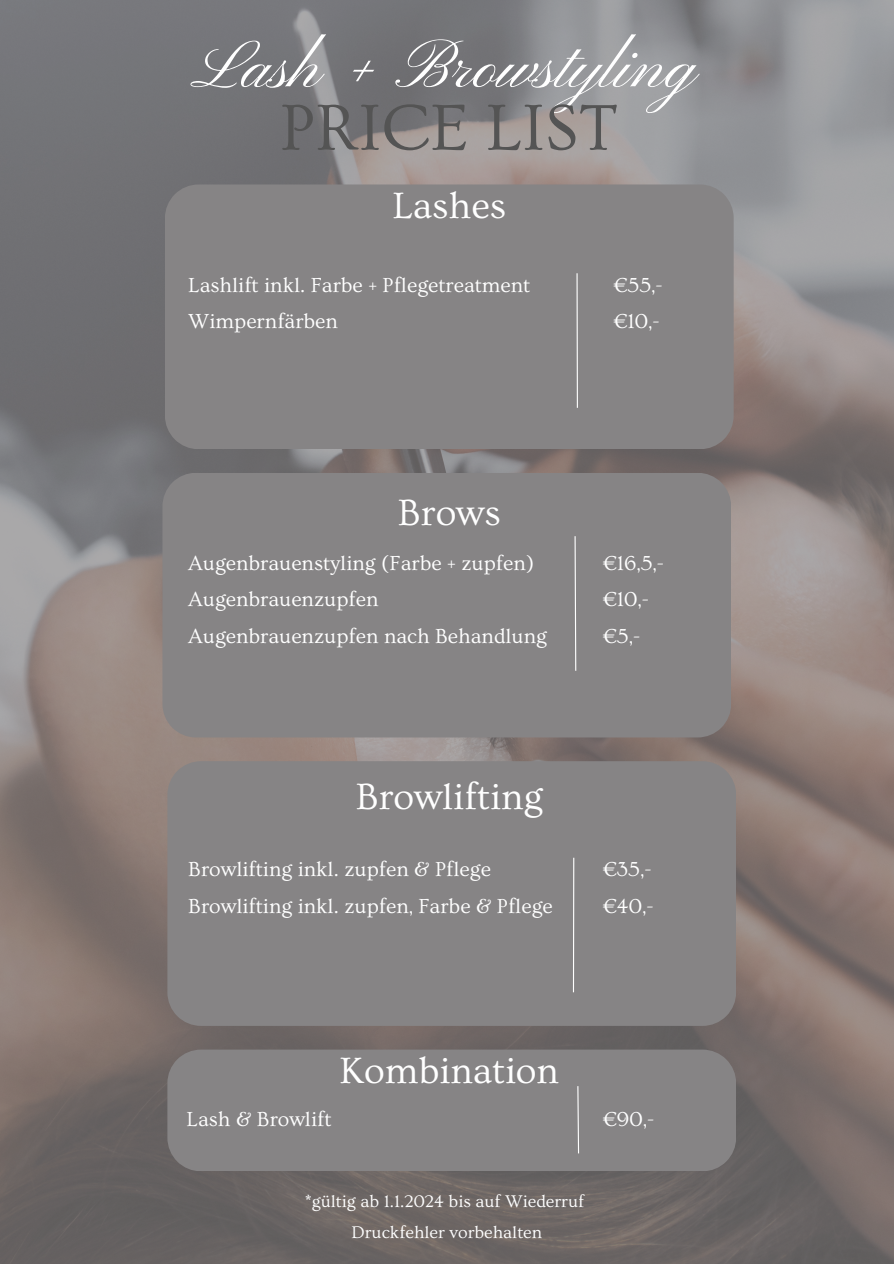
<style>
.page{position:relative;width:894px;height:1264px;background:#fff}
.page>*{position:absolute;margin:0;border:0;box-sizing:border-box;transform-origin:0 0}
.t1{font:67.8px "Pinyon Script";color:#fff}
.t2{font:67.8px "Ovo";color:#545454}
.t3{font:38.25px "Ovo";color:#fff}
.t4{font:21.3px/36.5px "Ovo";color:#fff}
.t5{font:17.7px "Ovo";color:#fff}
</style>
<div class="page">
<img style="left:0;top:0;width:893px;height:1263px">
<div style="left:165px;top:184px;width:568px;height:265px;background:#868485"></div>
<div style="left:162px;top:473px;width:569px;height:264px;background:#868485"></div>
<div style="left:167px;top:761px;width:569px;height:264px;background:#868485"></div>
<hr style="left:576px;top:273px;width:1px;height:135px;background:#fff">
<svg style="left:573px;top:535px;width:3px;height:137px"></svg>
<hr style="left:572px;top:857px;width:2px;height:135px;background:#fff">
<div style="left:167px;top:1049px;width:569px;height:122px;background:#868485"></div>
<svg style="left:576px;top:1084px;width:3px;height:70px"></svg>
<h2 class="t1" style="left:200px;top:28px;width:500px">Lash + Browstyling</h2>
<h1 class="t2" style="left:280px;top:91px;width:340px">PRICE LIST</h1>
<h3 class="t3" style="left:392px;top:185px;width:115px">Lashes</h3>
<h4 class="t4" style="left:188px;top:267px;width:343px">Lashlift inkl. Farbe + Pflegetreatment<br>Wimpernfärben</h4>
<h3 class="t4" style="left:613px;top:267px;width:51px">€55,- €10,-</h3>
<h3 class="t3" style="left:398px;top:491px;width:104px">Brows</h3>
<h4 class="t4" style="left:188px;top:545px;width:360px">Augenbrauenstyling (Farbe + zupfen)<br>Augenbrauenzupfen<br>Augenbrauenzupfen nach Behandlung</h4>
<h4 class="t3" style="left:355px;top:775px;width:188px">Browlifting</h4>
<h4 class="t4" style="left:602px;top:545px;width:63px">€16,5,- €10,- €5,-</h4>
<h3 class="t4" style="left:188px;top:851px;width:366px">Browlifting inkl. zupfen &amp; Pflege<br>Browlifting inkl. zupfen, Farbe &amp; Pflege</h3>
<h4 class="t4" style="left:602px;top:851px;width:53px">€35,- €40,-</h4>
<h4 class="t3" style="left:339px;top:1050px;width:221px">Kombination</h4>
<p class="t4" style="left:187px;top:1101px;width:146px">Lash &amp; Browlift</p>
<p class="t4" style="left:602px;top:1101px;width:53px">€90,-</p>
<h4 class="t5" style="left:305px;top:1192px;width:281px">*gültig ab 1.1.2024 bis auf Wiederruf</h4>
<h4 class="t5" style="left:351px;top:1222px;width:192px">Druckfehler vorbehalten</h4>
</div>
